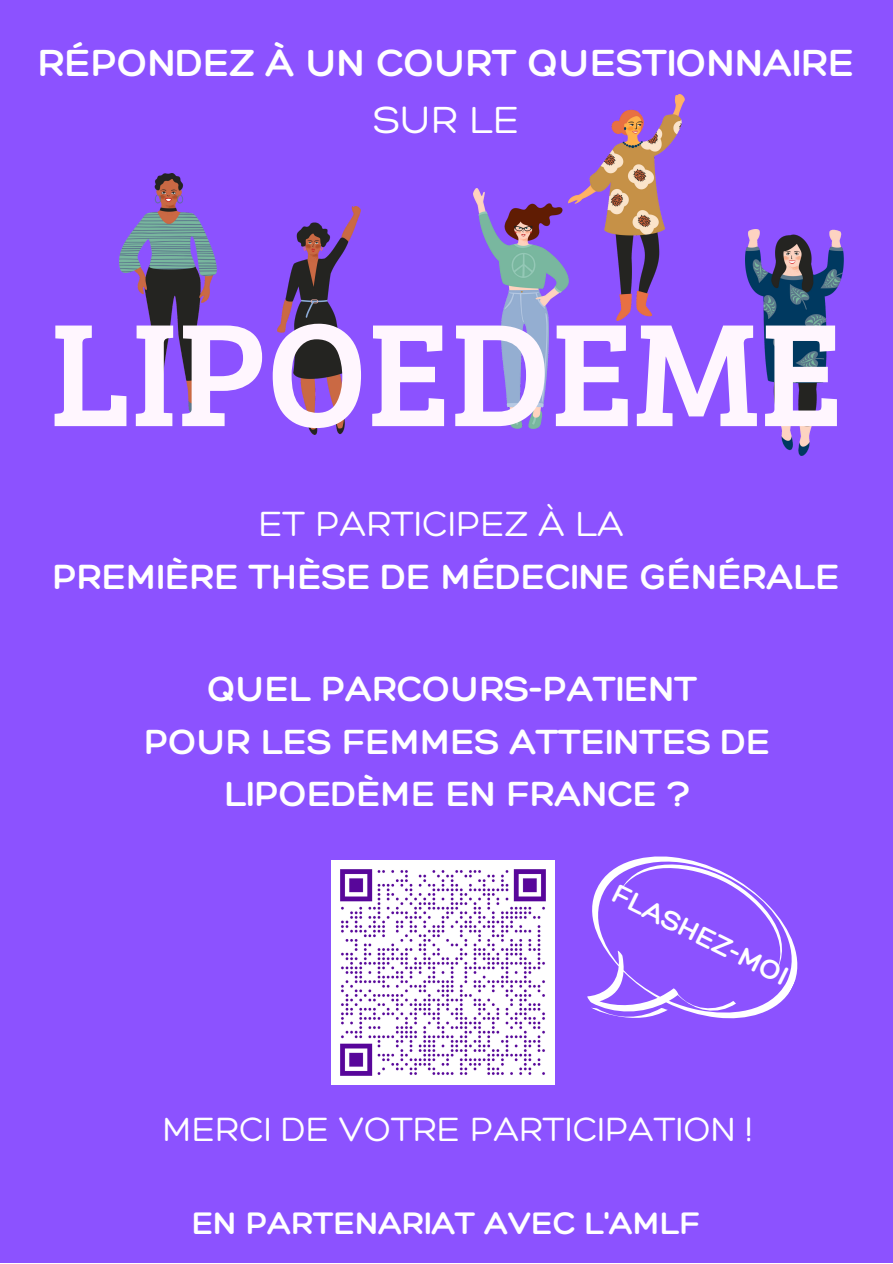
<style>
.page{position:relative;width:893px;height:1264px;background:#fff}
.page>*{position:absolute;margin:0;border:0;box-sizing:border-box;transform-origin:0 0}
.t1{font:151.2px "Bree Serif";color:#fff6fe}
.t2{font:300 41.1px "Hero";color:#fff}
.t3{font:300 41.1px "Hero";color:#fff}
.t4{font:300 38.1px "Hero";color:#fff}
.t5{font:300 38.1px "Hero";color:#fff}
.t6{font:300 37.95px/52.3px "Hero";color:#fff;text-align:center}
.t7{font:300 36.6px "Hero";color:#fff}
.t8{font:300 33.9px "Hero";color:#fff}
.t9{font:300 29.1px "Hero";color:#fff}
</style>
<div class="page">
<div style="left:0;top:0;width:892px;height:1262px;background:#8c52ff"></div>
<img style="left:473px;top:188px;width:95px;height:241px">
<img style="left:568px;top:94px;width:116px;height:226px">
<img style="left:277px;top:207px;width:84px;height:228px">
<img style="left:120px;top:173px;width:96px;height:241px">
<img style="left:745px;top:230px;width:98px;height:226px">
<img style="left:331px;top:860px;width:224px;height:224px">
<svg style="left:546px;top:860px;width:251px;height:220px"></svg>
<svg style="left:618px;top:856px;width:180px;height:115px"></svg>
<svg style="left:590px;top:978px;width:78px;height:61px"></svg>
<p class="t2" style="left:38px;top:37px;width:818px">RÉPONDEZ À UN COURT QUESTIONNAIRE</p>
<p class="t3" style="left:373px;top:94px;width:147px">SUR LE</p>
<h1 class="t1" style="left:50px;top:263px;width:794px">LIPOEDEME</h1>
<p class="t5" style="left:258px;top:499px;width:367px">ET PARTICIPEZ À LA</p>
<p class="t4" style="left:53px;top:552px;width:788px">PREMIÈRE THÈSE DE MÉDECINE GÉNÉRALE</p>
<p class="t6" style="left:145px;top:662px;width:627px">QUEL PARCOURS-PATIENT<br>POUR LES FEMMES ATTEINTES DE<br>LIPOEDÈME EN FRANCE ?</p>
<p class="t9" style="left:622px;top:876px;width:193px;rotate:26deg">FLASHEZ-MOI</p>
<p class="t7" style="left:162px;top:1105px;width:591px">MERCI DE VOTRE PARTICIPATION !</p>
<p class="t8" style="left:192px;top:1201px;width:510px">EN PARTENARIAT AVEC L'AMLF</p>
</div>
